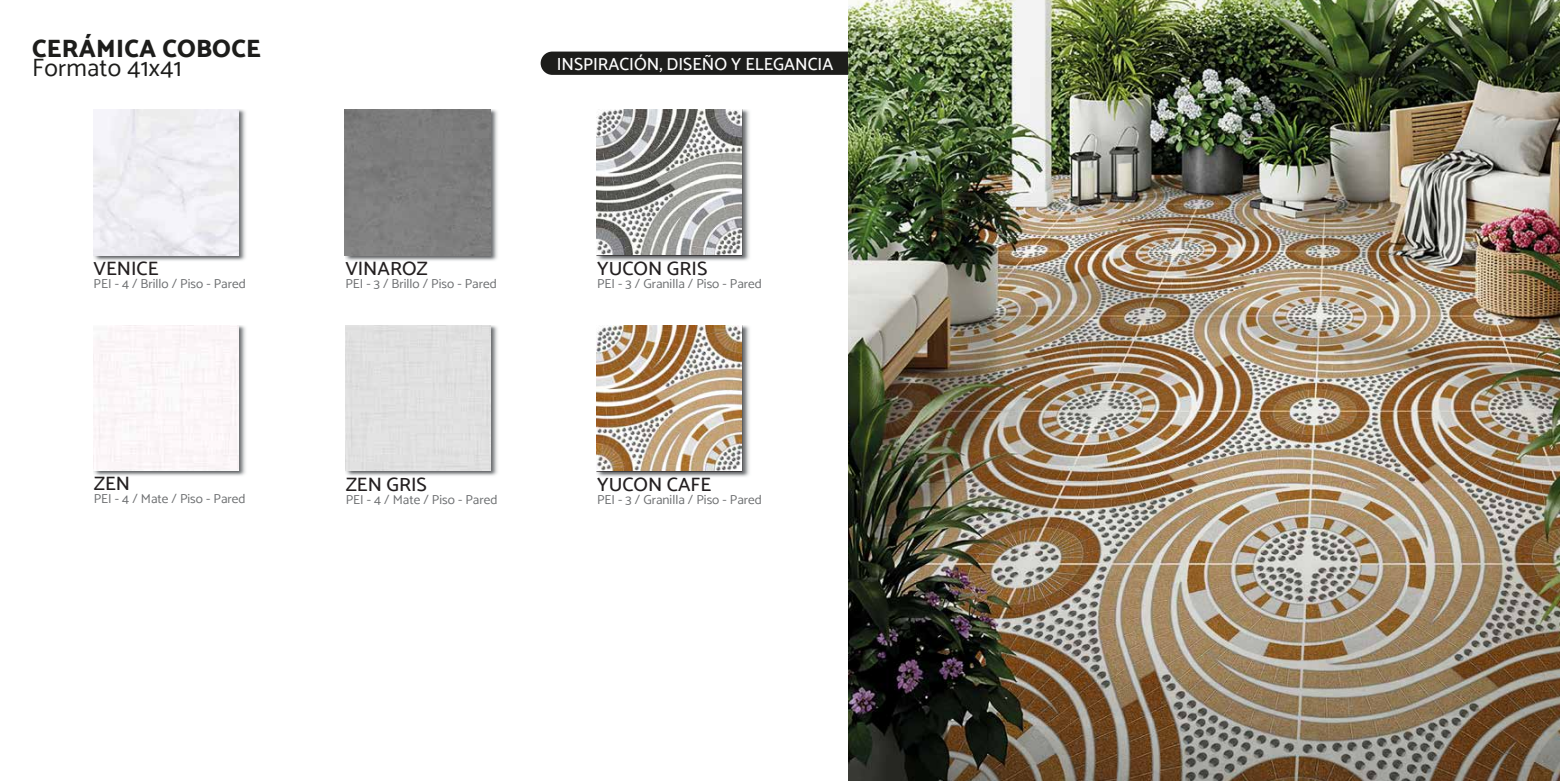
<style>
.page{position:relative;width:1560px;height:781px;background:#fff}
.page>*{position:absolute;margin:0;border:0;box-sizing:border-box;transform-origin:0 0}
.t1{font:800 25px "Catamaran";letter-spacing:.01em;color:#1d1d1b}
.t2{font:25px "Catamaran";letter-spacing:.01em;color:#1d1d1b}
.t3{font:500 19.25px "Catamaran";color:#231f20}
.t4{font:500 17.5px "Catamaran";color:#fff}
.t5{font:12.88px "Catamaran";color:#6d6f71}
</style>
<div class="page">
<div style="left:540px;top:52px;width:347px;height:23px;background:#1d1d1b;border-radius:12px"></div>
<img style="left:849px;top:0;width:710px;height:781px">
<img style="left:345px;top:110px;width:153px;height:151px">
<div style="left:345px;top:110px;width:145px;height:145px;background:#7e7e7e"></div>
<img style="left:93px;top:110px;width:153px;height:151px">
<img style="left:93px;top:110px;width:145px;height:145px">
<img style="left:597px;top:110px;width:153px;height:151px">
<img style="left:596px;top:110px;width:146px;height:145px">
<img style="left:597px;top:325px;width:153px;height:152px">
<img style="left:596px;top:325px;width:146px;height:146px">
<img style="left:345px;top:325px;width:153px;height:151px">
<div style="left:345px;top:325px;width:145px;height:145px;background:#e0e0e0"></div>
<img style="left:94px;top:325px;width:152px;height:151px">
<div style="left:93px;top:325px;width:146px;height:145px;background:#fbf6f8"></div>
<h1 class="t1" style="left:32px;top:34px;width:230px">CERÁMICA COBOCE</h1>
<h1 class="t2" style="left:32px;top:53px;width:151px">Formato 41x41</h1>
<h3 class="t4" style="left:556px;top:53px;width:278px">INSPIRACIÓN, DISEÑO Y ELEGANCIA</h3>
<h2 class="t3" style="left:94px;top:257px;width:66px">VENICE</h2>
<p class="t5" style="left:94px;top:276px;width:154px">PEI - 4 / Brillo / Piso - Pared</p>
<h2 class="t3" style="left:94px;top:472px;width:38px">ZEN</h2>
<p class="t5" style="left:94px;top:491px;width:153px">PEI - 4 / Mate / Piso - Pared</p>
<h2 class="t3" style="left:345px;top:257px;width:84px">VINAROZ</h2>
<p class="t5" style="left:345px;top:276px;width:153px">PEI - 3 / Brillo / Piso - Pared</p>
<h2 class="t3" style="left:346px;top:473px;width:83px">ZEN GRIS</h2>
<p class="t5" style="left:346px;top:491px;width:153px">PEI - 4 / Mate / Piso - Pared</p>
<h2 class="t3" style="left:597px;top:257px;width:112px">YUCON GRIS</h2>
<p class="t5" style="left:597px;top:276px;width:166px">PEI - 3 / Granilla / Piso - Pared</p>
<h2 class="t3" style="left:597px;top:473px;width:115px">YUCON CAFE</h2>
<p class="t5" style="left:597px;top:492px;width:166px">PEI - 3 / Granilla / Piso - Pared</p>
</div>
